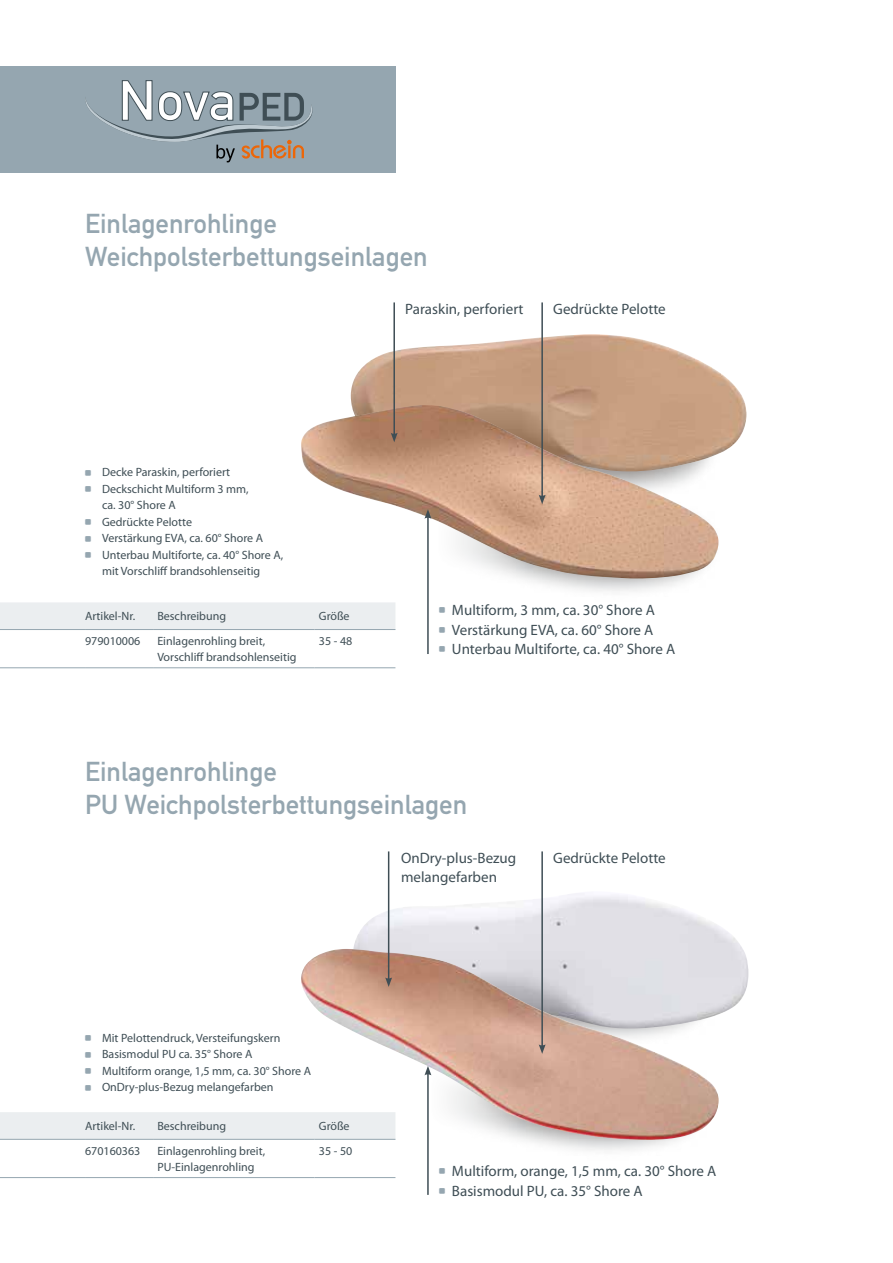
<style>
.page{position:relative;width:893px;height:1263px;background:#fff}
.page>*{position:absolute;margin:0;border:0;box-sizing:border-box;transform-origin:0 0}
.t1{font:27px/33px "DIN Mittelschrift";color:#95a6b0}
.t2{font:15px/19.5px "Myriad Pro";color:#3f4e55}
.t3{font:12px/16.5px "Myriad Pro";color:#3f4e55}
</style>
<div class="page">
<img style="left:353px;top:891px;width:395px;height:123px">
<div style="left:0;top:66px;width:395px;height:106px;background:#95a6b0"></div>
<svg style="left:86px;top:80px;width:227px;height:82px"></svg>
<div style="left:0;top:1112px;width:301px;height:27px;background:#ebeef0"></div>
<hr style="left:0;top:1139px;width:85px;height:1px;background:#95a6b0">
<hr style="left:85px;top:1139px;width:68px;height:1px;background:#95a6b0">
<hr style="left:153px;top:1139px;width:162px;height:1px;background:#95a6b0">
<hr style="left:0;top:1177px;width:85px;height:1px;background:#95a6b0">
<hr style="left:85px;top:1177px;width:68px;height:1px;background:#95a6b0">
<hr style="left:153px;top:1177px;width:162px;height:1px;background:#95a6b0">
<img style="left:314px;top:1140px;width:362px;height:38px">
<img style="left:301px;top:949px;width:418px;height:191px">
<hr style="left:427px;top:1073px;width:2px;height:122px;background:#3f4e55">
<svg style="left:424px;top:1066px;width:7px;height:9px"></svg>
<hr style="left:541px;top:851px;width:2px;height:196px;background:#3f4e55">
<svg style="left:539px;top:1044px;width:7px;height:10px"></svg>
<hr style="left:388px;top:851px;width:1px;height:129px;background:#3f4e55">
<svg style="left:385px;top:977px;width:7px;height:10px"></svg>
<div style="left:0;top:602px;width:395px;height:27px;background:#ebeef0"></div>
<hr style="left:0;top:629px;width:85px;height:1px;background:#95a6b0">
<hr style="left:85px;top:629px;width:68px;height:1px;background:#95a6b0">
<hr style="left:153px;top:629px;width:162px;height:1px;background:#95a6b0">
<hr style="left:315px;top:629px;width:80px;height:1px;background:#95a6b0">
<hr style="left:0;top:667px;width:85px;height:1px;background:#95a6b0">
<hr style="left:85px;top:667px;width:68px;height:1px;background:#95a6b0">
<hr style="left:153px;top:667px;width:162px;height:1px;background:#95a6b0">
<hr style="left:315px;top:667px;width:80px;height:1px;background:#95a6b0">
<img style="left:351px;top:334px;width:395px;height:120px">
<img style="left:310px;top:538px;width:409px;height:81px">
<img style="left:301px;top:405px;width:417px;height:174px">
<hr style="left:393px;top:302px;width:2px;height:133px;background:#3f4e55">
<svg style="left:391px;top:433px;width:7px;height:9px"></svg>
<hr style="left:427px;top:516px;width:2px;height:138px;background:#3f4e55">
<svg style="left:424px;top:509px;width:7px;height:10px"></svg>
<hr style="left:541px;top:302px;width:2px;height:195px;background:#3f4e55">
<svg style="left:539px;top:495px;width:7px;height:9px"></svg>
<svg style="left:439px;top:1168px;width:6px;height:6px"></svg>
<svg style="left:439px;top:607px;width:6px;height:6px"></svg>
<h1 class="t1" style="left:85px;top:207px;width:344px">Einlagenrohlinge<br>Weichpolsterbettungseinlagen</h1>
<p class="t2" style="left:405px;top:299px;width:120px">Paraskin, perforiert</p>
<p class="t2" style="left:553px;top:299px;width:114px">Gedrückte Pelotte</p>
<p class="t3" style="left:102px;top:464px;width:183px">Decke Paraskin, perforiert<br>Deckschicht Multiform 3 mm,<br>ca. 30° Shore A<br>Gedrückte Pelotte<br>Verstärkung EVA, ca. 60° Shore A<br>Unterbau Multiforte, ca. 40° Shore A, mit Vorschliff brandsohlenseitig</p>
<p class="t3" style="left:85px;top:608px;width:52px">Artikel-Nr.</p>
<p class="t3" style="left:157px;top:608px;width:70px">Beschreibung</p>
<p class="t3" style="left:319px;top:608px;width:32px">Größe</p>
<p class="t3" style="left:85px;top:632px;width:57px">979010006</p>
<p class="t3" style="left:157px;top:632px;width:141px">Einlagenrohling breit,<br>Vorschliff brandsohlenseitig</p>
<p class="t3" style="left:319px;top:632px;width:35px">35 - 48</p>
<p class="t2" style="left:452px;top:600px;width:225px">Multiform, 3 mm, ca. 30° Shore A<br>Verstärkung EVA, ca. 60° Shore A<br>Unterbau Multiforte, ca. 40° Shore A</p>
<h1 class="t1" style="left:85px;top:756px;width:384px">Einlagenrohlinge<br>PU Weichpolsterbettungseinlagen</h1>
<p class="t2" style="left:401px;top:848px;width:117px">OnDry-plus-Bezug melangefarben</p>
<p class="t2" style="left:553px;top:848px;width:114px">Gedrückte Pelotte</p>
<p class="t3" style="left:102px;top:1029px;width:210px">Mit Pelottendruck, Versteifungskern Basismodul PU ca. 35° Shore A<br>Multiform orange, 1,5 mm, ca. 30° Shore A OnDry-plus-Bezug melangefarben</p>
<p class="t3" style="left:85px;top:1118px;width:52px">Artikel-Nr.</p>
<p class="t3" style="left:157px;top:1118px;width:70px">Beschreibung</p>
<p class="t3" style="left:319px;top:1118px;width:32px">Größe</p>
<p class="t3" style="left:85px;top:1142px;width:57px">670160363</p>
<p class="t3" style="left:157px;top:1142px;width:109px">Einlagenrohling breit,<br>PU-Einlagenrohling</p>
<p class="t3" style="left:319px;top:1142px;width:35px">35 - 50</p>
<p class="t2" style="left:452px;top:1161px;width:266px">Multiform, orange, 1,5 mm, ca. 30° Shore A<br>Basismodul PU, ca. 35° Shore A</p>
</div>
